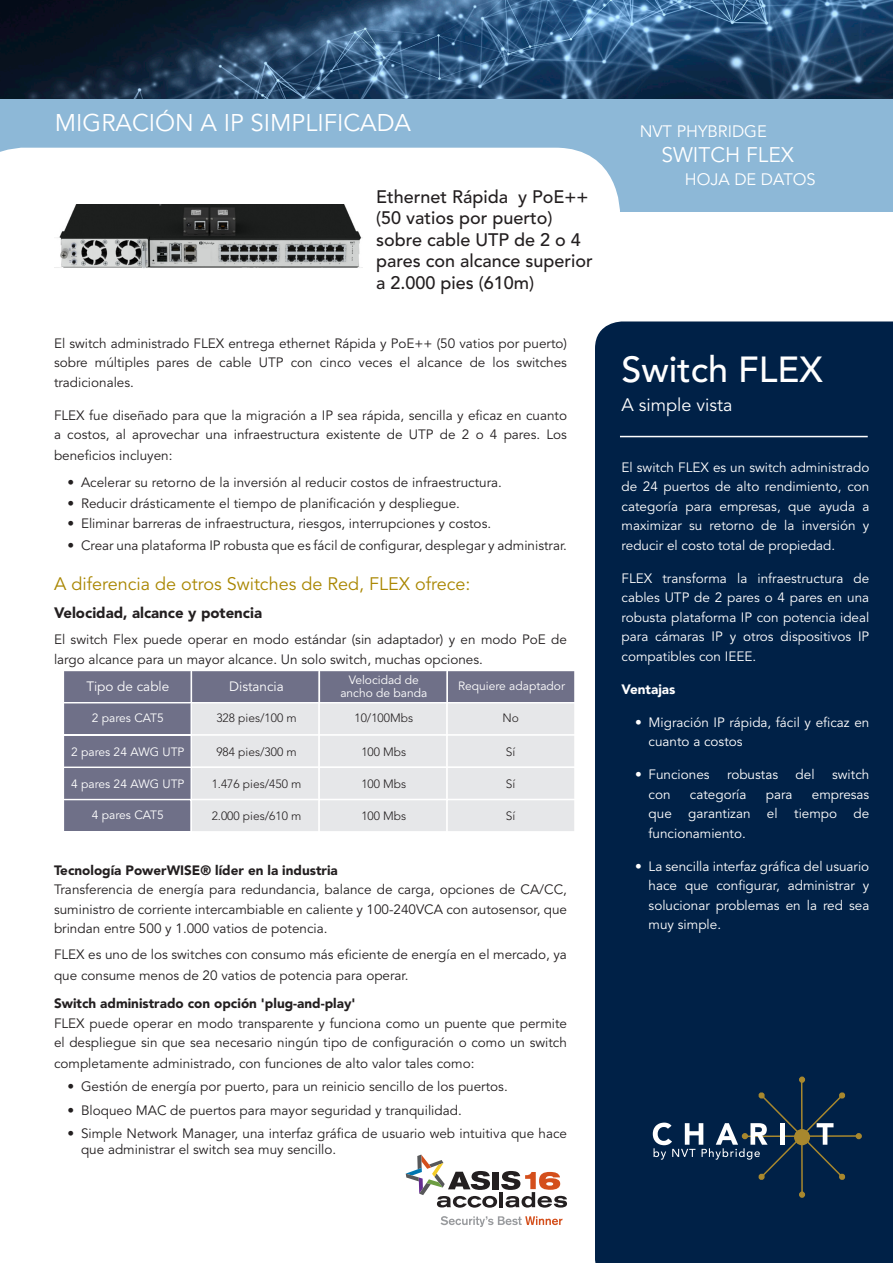
<style>
.page{position:relative;width:893px;height:1263px;background:#fff}
.page>*{position:absolute;margin:0;border:0;box-sizing:border-box;transform-origin:0 0}
.t1{font:500 36px "Avenir LT Std";color:#fff}
.t2{font:24px "Avenir LT Std";color:#fff}
.t3{font:21px "Avenir LT Std";color:#fff}
.t4{font:500 18px/21.6px "Avenir LT Std";color:#231f20}
.t5{font:18px "Avenir LT Std";color:#a98600}
.t6{font:18px "Avenir LT Std";color:#fff}
.t7{font:16.5px "Avenir LT Std";color:#fff}
.t8{font:900 15px "Avenir LT Std";color:#231f20}
.t9{font:13.5px/19.5px "Avenir LT Std";color:#231f20}
.t10{font:13.5px/19.5px "Avenir LT Std";color:#fff;text-align:justify}
.t11{font:900 13.5px "Avenir LT Std";color:#231f20}
.t12{font:900 13.5px "Avenir LT Std";color:#fff}
.t13{font:12px/13.5px "Avenir LT Std";color:#fff;text-align:center}
.t14{font:300 12px "Avenir LT Std";color:#231f20}
</style>
<div class="page">
<div style="left:595px;top:321px;width:298px;height:942px;background:#002147"></div>
<div style="left:0;top:99px;width:893px;height:113px;background:#8db8d7"></div>
<img style="left:0;top:0;width:893px;height:99px">
<div style="left:0;top:148px;width:620px;height:120px;background:#fff"></div>
<hr style="left:620px;top:436px;width:248px;height:1px;background:#fff">
<hr style="left:746px;top:1135px;width:114px;height:2px;background:#a8882e">
<svg style="left:856px;top:1133px;width:6px;height:6px"></svg>
<hr style="left:801px;top:1078px;width:2px;height:115px;background:#a8882e">
<div style="left:799px;top:1076px;width:6px;height:7px;border:2px solid #a8882e;border-radius:50%"></div>
<div style="left:799px;top:1191px;width:6px;height:7px;border:2px solid #a8882e;border-radius:50%"></div>
<svg style="left:653px;top:1091px;width:194px;height:90px;background:#1c3754"></svg>
<img style="left:55px;top:204px;width:307px;height:65px">
<svg style="left:64px;top:671px;width:511px;height:160px;background:#babbc5"></svg>
<svg style="left:440px;top:1216px;width:122px;height:11px"></svg>
<svg style="left:406px;top:1154px;width:161px;height:54px"></svg>
<p class="t2" style="left:55px;top:109px;width:358px">MIGRACIÓN A IP SIMPLIFICADA</p>
<p class="t4" style="left:376px;top:186px;width:214px">Ethernet Rápida y PoE++ (50 vatios por puerto)</p>
<p class="t4" style="left:376px;top:229px;width:218px">sobre cable UTP de 2 o 4 pares con alcance superior a 2.000 pies (610m)</p>
<p class="t9" style="left:54px;top:334px;width:515px;text-align:justify">El switch administrado FLEX entrega ethernet Rápida y PoE++ (50 vatios por puerto) sobre múltiples pares de cable UTP con cinco veces el alcance de los switches tradicionales.</p>
<p class="t9" style="left:54px;top:406px;width:515px">FLEX fue diseñado para que la migración a IP sea rápida, sencilla y eficaz en cuanto a costos, al aprovechar una infraestructura existente de UTP de 2 o 4 pares. Los</p>
<p class="t9" style="left:54px;top:446px;width:120px">beneficios incluyen:</p>
<p class="t9" style="left:68px;top:473px;width:436px">• Acelerar su retorno de la inversión al reducir costos de infraestructura.</p>
<p class="t9" style="left:68px;top:493px;width:394px">• Reducir drásticamente el tiempo de planificación y despliegue.</p>
<p class="t9" style="left:68px;top:514px;width:425px">• Eliminar barreras de infraestructura, riesgos, interrupciones y costos.</p>
<p class="t9" style="left:68px;top:535px;width:501px">• Crear una plataforma IP robusta que es fácil de configurar, desplegar y administrar.</p>
<p class="t5" style="left:54px;top:573px;width:418px">A diferencia de otros Switches de Red, FLEX ofrece:</p>
<p class="t8" style="left:54px;top:603px;width:210px">Velocidad, alcance y potencia</p>
<p class="t9" style="left:54px;top:630px;width:515px">El switch Flex puede operar en modo estándar (sin adaptador) y en modo PoE de largo alcance para un mayor alcance. Un solo switch, muchas opciones.</p>
<p class="t10" style="left:229px;top:677px;width:56px">Distancia</p>
<p class="t13" style="left:340px;top:673px;width:88px">Velocidad de ancho de banda</p>
<p class="t13" style="left:458px;top:680px;width:108px">Requiere adaptador</p>
<p class="t10" style="left:86px;top:677px;width:84px">Tipo de cable</p>
<p class="t13" style="left:92px;top:712px;width:73px">2 pares CAT5</p>
<p class="t14" style="left:216px;top:711px;width:82px">328 pies/100 m</p>
<p class="t14" style="left:354px;top:711px;width:60px">10/100Mbs</p>
<p class="t14" style="left:502px;top:711px;width:18px">No</p>
<p class="t14" style="left:216px;top:744px;width:82px">984 pies/300 m</p>
<p class="t14" style="left:361px;top:744px;width:46px">100 Mbs</p>
<p class="t14" style="left:506px;top:744px;width:11px">Sí</p>
<p class="t14" style="left:212px;top:776px;width:91px">1.476 pies/450 m</p>
<p class="t14" style="left:361px;top:776px;width:46px">100 Mbs</p>
<p class="t14" style="left:506px;top:776px;width:11px">Sí</p>
<p class="t14" style="left:212px;top:809px;width:91px">2.000 pies/610 m</p>
<p class="t14" style="left:361px;top:809px;width:46px">100 Mbs</p>
<p class="t14" style="left:506px;top:809px;width:11px">Sí</p>
<p class="t13" style="left:71px;top:745px;width:115px">2 pares 24 AWG UTP</p>
<p class="t13" style="left:71px;top:777px;width:115px">4 pares 24 AWG UTP</p>
<p class="t13" style="left:92px;top:809px;width:73px">4 pares CAT5</p>
<p class="t11" style="left:54px;top:862px;width:285px">Tecnología PowerWISE® líder en la industria</p>
<p class="t9" style="left:54px;top:880px;width:515px;text-align:justify">Transferencia de energía para redundancia, balance de carga, opciones de CA/CC, suministro de corriente intercambiable en caliente y 100-240VCA con autosensor, que brindan entre 500 y 1.000 vatios de potencia.</p>
<p class="t9" style="left:54px;top:944px;width:514px;line-height:21px">FLEX es uno de los switches con consumo más eficiente de energía en el mercado, ya que consume menos de 20 vatios de potencia para operar.</p>
<p class="t11" style="left:54px;top:995px;width:303px">Switch administrado con opción 'plug-and-play'</p>
<p class="t9" style="left:54px;top:1013px;width:515px">FLEX puede operar en modo transparente y funciona como un puente que permite el despliegue sin que sea necesario ningún tipo de configuración o como un switch</p>
<p class="t9" style="left:54px;top:1054px;width:422px">completamente administrado, con funciones de alto valor tales como:</p>
<p class="t9" style="left:68px;top:1077px;width:442px">• Gestión de energía por puerto, para un reinicio sencillo de los puertos.</p>
<p class="t9" style="left:68px;top:1100px;width:396px">• Bloqueo MAC de puertos para mayor seguridad y tranquilidad.</p>
<p class="t9" style="left:81px;top:1125px;width:488px;line-height:16.5px;text-indent:-14px">• Simple Network Manager, una interfaz gráfica de usuario web intuitiva que hace que administrar el switch sea muy sencillo.</p>
<p class="t7" style="left:640px;top:122px;width:129px">NVT PHYBRIDGE</p>
<p class="t3" style="left:661px;top:143px;width:134px">SWITCH FLEX</p>
<p class="t7" style="left:685px;top:170px;width:132px">HOJA DE DATOS</p>
<p class="t1" style="left:622px;top:349px;width:203px">Switch FLEX</p>
<p class="t6" style="left:622px;top:394px;width:112px">A simple vista</p>
<p class="t10" style="left:622px;top:458px;width:249px">El switch FLEX es un switch administrado de 24 puertos de alto rendimiento, con categoría para empresas, que ayuda a maximizar su retorno de la inversión y reducir el costo total de propiedad.</p>
<p class="t10" style="left:622px;top:569px;width:249px">FLEX transforma la infraestructura de cables UTP de 2 pares o 4 pares en una robusta plataforma IP con potencia ideal para cámaras IP y otros dispositivos IP compatibles con IEEE.</p>
<p class="t12" style="left:622px;top:681px;width:55px">Ventajas</p>
<p class="t10" style="left:649px;top:713px;width:222px;text-indent:-14px">• Migración IP rápida, fácil y eficaz en cuanto a costos</p>
<p class="t10" style="left:635px;top:765px;width:76px">• Funciones</p>
<p class="t10" style="left:727px;top:765px;width:52px">robustas</p>
<p class="t10" style="left:796px;top:765px;width:20px">del</p>
<p class="t10" style="left:832px;top:765px;width:39px">switch</p>
<p class="t10" style="left:649px;top:785px;width:24px">con</p>
<p class="t10" style="left:690px;top:785px;width:58px">categoría</p>
<p class="t10" style="left:766px;top:785px;width:28px">para</p>
<p class="t10" style="left:649px;top:785px;width:222px;text-indent:163px">empresas que garantizan el tiempo de funcionamiento.</p>
<p class="t10" style="left:649px;top:857px;width:222px;text-indent:-14px">• La sencilla interfaz gráfica del usuario hace que configurar, administrar y solucionar problemas en la red sea muy simple.</p>
</div>
